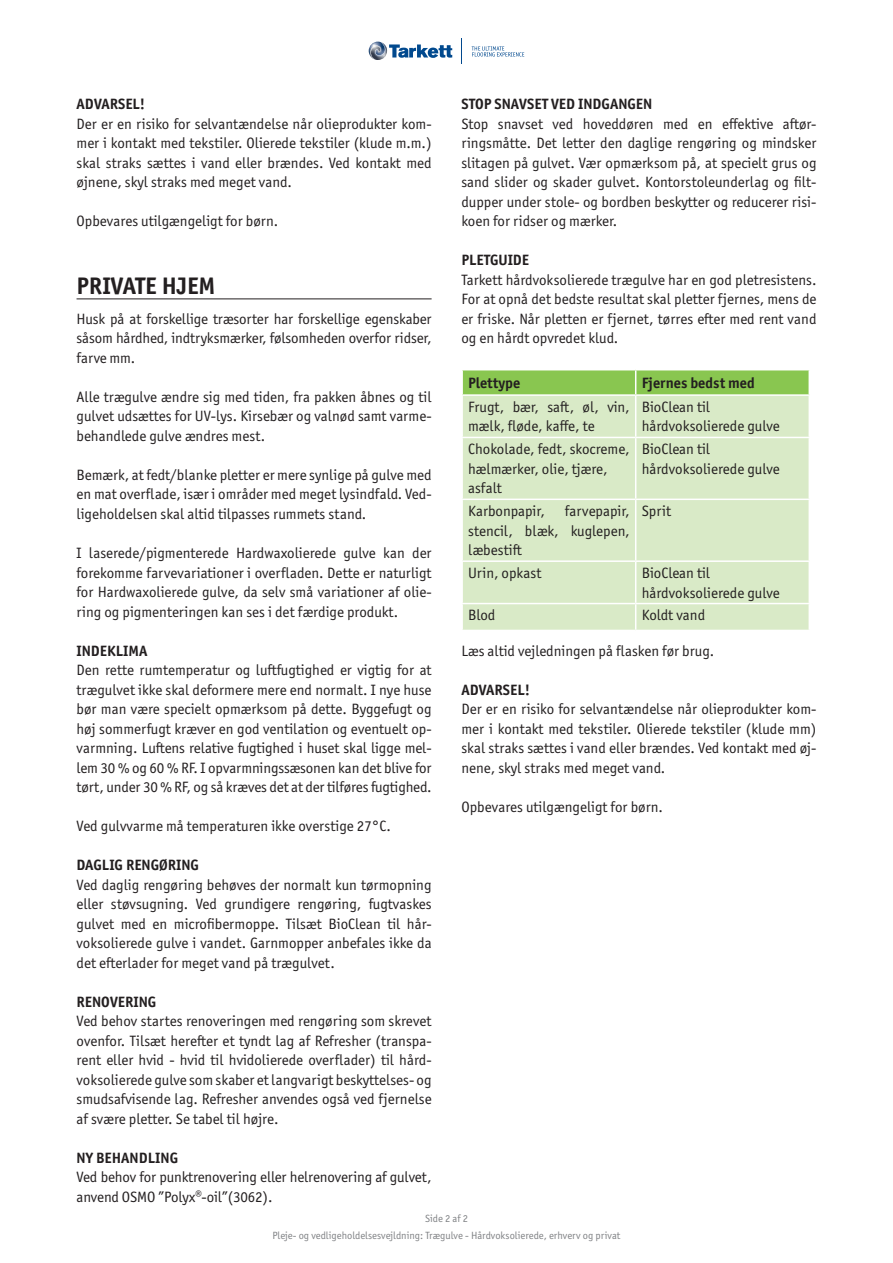
<style>
.page{position:relative;width:893px;height:1263px;background:#fff}
.page>*{position:absolute;margin:0;border:0;box-sizing:border-box;transform-origin:0 0}
.t1{font:700 24px "Officina Sans ITC Pro";color:#231f20}
.Brød{font:15px/19.5px "Officina Sans ITC Pro";color:#231f20;text-align:justify}
.brød_i_tabel{font:15px/19.5px "Officina Sans ITC Pro";color:#231f20}
.Mellem{font:700 15px "Officina Sans ITC Pro";color:#231f20}
.Brød_bold_i_tabel{font:700 15px "Officina Sans ITC Pro";color:#231f20}
.t2{font:10.5px/17.5px "Officina Sans ITC Pro";color:#808285;text-align:center}
</style>
<div class="page">
<img style="left:370px;top:42px;width:15px;height:18px">
<svg style="left:389px;top:44px;width:63px;height:14px"></svg>
<svg style="left:472px;top:46px;width:52px;height:11px"></svg>
<hr style="left:77px;top:298px;width:355px;height:1px;background:#231f20">
<div style="left:463px;top:396px;width:345px;height:234px;background:#d9eac7"></div>
<div style="left:462px;top:370px;width:346px;height:24px;background:#89c650"></div>
<hr style="left:635px;top:396px;width:1px;height:41px;background:#fff">
<hr style="left:461px;top:437px;width:175px;height:1px;background:#fff">
<hr style="left:636px;top:437px;width:174px;height:1px;background:#fff">
<hr style="left:635px;top:438px;width:1px;height:61px;background:#fff">
<hr style="left:461px;top:499px;width:175px;height:1px;background:#fff">
<hr style="left:636px;top:499px;width:174px;height:1px;background:#fff">
<hr style="left:635px;top:500px;width:1px;height:60px;background:#fff">
<hr style="left:461px;top:560px;width:175px;height:2px;background:#fff">
<hr style="left:636px;top:560px;width:174px;height:2px;background:#fff">
<hr style="left:635px;top:562px;width:1px;height:41px;background:#fff">
<hr style="left:461px;top:603px;width:175px;height:1px;background:#fff">
<hr style="left:636px;top:603px;width:174px;height:1px;background:#fff">
<svg style="left:635px;top:604px;width:1px;height:26px"></svg>
<p class="Mellem" style="left:77px;top:94px;width:70px">ADVARSEL!</p>
<p class="Brød" style="left:77px;top:114px;width:357px">Der er en risiko for selvantændelse når olieprodukter kom&shy;mer i kontakt med tekstiler. Olierede tekstiler (klude m.m.) skal straks sættes i vand eller brændes. Ved kontakt med øjnene, skyl straks med meget vand.</p>
<p class="Brød" style="left:77px;top:212px;width:203px">Opbevares utilgængeligt for børn.</p>
<p class="t1" style="left:77px;top:271px;width:140px">PRIVATE HJEM</p>
<p class="Brød" style="left:77px;top:309px;width:357px">Husk på at forskellige træsorter har forskellige egenskaber såsom hårdhed, indtryksmærker, følsomheden overfor ridser, farve mm.</p>
<p class="Brød" style="left:77px;top:387px;width:357px">Alle trægulve ændre sig med tiden, fra pakken åbnes og til gulvet udsættes for UV-lys. Kirsebær og valnød samt varme&shy;behandlede gulve ændres mest.</p>
<p class="Brød" style="left:77px;top:465px;width:357px">Bemærk, at fedt/blanke pletter er mere synlige på gulve med en mat overflade, især i områder med meget lysindfald. Ved&shy;ligeholdelsen skal altid tilpasses rummets stand.</p>
<p class="Brød" style="left:77px;top:543px;width:357px">I laserede/pigmenterede Hardwaxolierede gulve kan der forekomme farvevariationer i overfladen. Dette er naturligt for Hardwaxolierede gulve, da selv små variationer af olie&shy;ring og pigmenteringen kan ses i det færdige produkt.</p>
<p class="Mellem" style="left:77px;top:641px;width:72px">INDEKLIMA</p>
<p class="Brød" style="left:77px;top:660px;width:357px">Den rette rumtemperatur og luftfugtighed er vigtig for at trægulvet ikke skal deformere mere end normalt. I nye huse bør man være specielt opmærksom på dette. Byggefugt og høj sommerfugt kræver en god ventilation og eventuelt op&shy;varmning. Luftens relative fugtighed i huset skal ligge mel&shy;lem 30 % og 60 % RF. I opvarmningssæsonen kan det blive for tørt, under 30 % RF, og så kræves det at der tilføres fugtighed.</p>
<p class="Brød" style="left:77px;top:816px;width:316px">Ved gulvvarme må temperaturen ikke overstige 27°C.</p>
<p class="Mellem" style="left:77px;top:856px;width:124px">DAGLIG RENGØRING</p>
<p class="Brød" style="left:77px;top:875px;width:357px">Ved daglig rengøring behøves der normalt kun tørmopning eller støvsugning. Ved grundigere rengøring, fugtvaskes gulvet med en microfibermoppe. Tilsæt BioClean til hår&shy;voksolierede gulve i vandet. Garnmopper anbefales ikke da det efterlader for meget vand på trægulvet.</p>
<p class="Mellem" style="left:77px;top:992px;width:81px">RENOVERING</p>
<p class="Brød" style="left:77px;top:1011px;width:357px">Ved behov startes renoveringen med rengøring som skrevet ovenfor. Tilsæt herefter et tyndt lag af Refresher (transpa&shy;rent eller hvid - hvid til hvidolierede overflader) til hård&shy;voksolierede gulve som skaber et langvarigt beskyttelses- og smudsafvisende lag. Refresher anvendes også ved fjernelse af svære pletter. Se tabel til højre.</p>
<p class="Mellem" style="left:77px;top:1148px;width:103px">NY BEHANDLING</p>
<p class="Brød" style="left:77px;top:1167px;width:357px">Ved behov for punktrenovering eller helrenovering af gulvet, anvend OSMO ”Polyx®-oil”(3062).</p>
<p class="Mellem" style="left:461px;top:94px;width:192px">STOP SNAVSET VED INDGANGEN</p>
<p class="Brød" style="left:461px;top:114px;width:357px">Stop snavset ved hoveddøren med en effektive aftør&shy;ringsmåtte. Det letter den daglige rengøring og mindsker slitagen på gulvet. Vær opmærksom på, at specielt grus og sand slider og skader gulvet. Kontorstoleunderlag og filt&shy;dupper under stole- og bordben beskytter og reducerer risi&shy;koen for ridser og mærker.</p>
<p class="Mellem" style="left:461px;top:251px;width:69px">PLETGUIDE</p>
<p class="Brød" style="left:461px;top:270px;width:357px">Tarkett hårdvoksolierede trægulve har en god pletresistens.<br>For at opnå det bedste resultat skal pletter fjernes, mens de er friske. Når pletten er fjernet, tørres efter med rent vand og en hårdt opvredet klud.</p>
<p class="Brød_bold_i_tabel" style="left:468px;top:373px;width:54px">Plettype</p>
<p class="Brød_bold_i_tabel" style="left:642px;top:373px;width:115px">Fjernes bedst med</p>
<p class="brød_i_tabel" style="left:468px;top:397px;width:163px">Frugt, bær, saft, øl, vin, mælk, fløde, kaffe, te</p>
<p class="brød_i_tabel" style="left:642px;top:397px;width:70px">BioClean til</p>
<p class="brød_i_tabel" style="left:642px;top:417px;width:140px">hårdvoksolierede gulve</p>
<p class="brød_i_tabel" style="left:468px;top:439px;width:163px">Chokolade, fedt, skocreme, hælmærker, olie, tjære,</p>
<p class="brød_i_tabel" style="left:468px;top:478px;width:35px">asfalt</p>
<p class="brød_i_tabel" style="left:642px;top:439px;width:70px">BioClean til</p>
<p class="brød_i_tabel" style="left:642px;top:459px;width:140px">hårdvoksolierede gulve</p>
<p class="brød_i_tabel" style="left:468px;top:501px;width:163px;text-align:justify;text-indent:97px">farvepapir, stencil, blæk, kuglepen, læbestift</p>
<p class="brød_i_tabel" style="left:642px;top:501px;width:31px">Sprit</p>
<p class="brød_i_tabel" style="left:468px;top:563px;width:75px">Urin, opkast</p>
<p class="brød_i_tabel" style="left:642px;top:563px;width:70px">BioClean til</p>
<p class="brød_i_tabel" style="left:642px;top:583px;width:140px">hårdvoksolierede gulve</p>
<p class="brød_i_tabel" style="left:468px;top:605px;width:29px">Blod</p>
<p class="brød_i_tabel" style="left:642px;top:605px;width:65px">Koldt vand</p>
<p class="Brød" style="left:461px;top:641px;width:255px">Læs altid vejledningen på flasken før brug.</p>
<p class="Mellem" style="left:461px;top:680px;width:70px">ADVARSEL!</p>
<p class="Brød" style="left:461px;top:699px;width:357px">Der er en risiko for selvantændelse når olieprodukter kom&shy;mer i kontakt med tekstiler. Olierede tekstiler (klude mm) skal straks sættes i vand eller brændes. Ved kontakt med øj&shy;nene, skyl straks med meget vand.</p>
<p class="Brød" style="left:461px;top:797px;width:203px">Opbevares utilgængeligt for børn.</p>
<p class="brød_i_tabel" style="left:468px;top:501px;width:78px">Karbonpapir,</p>
<p class="t2" style="left:273px;top:1209px;width:349px">Side 2 af 2<br>Pleje- og vedligeholdelsesvejldning: Trægulve - Hårdvoksolierede, erhverv og privat</p>
</div>
